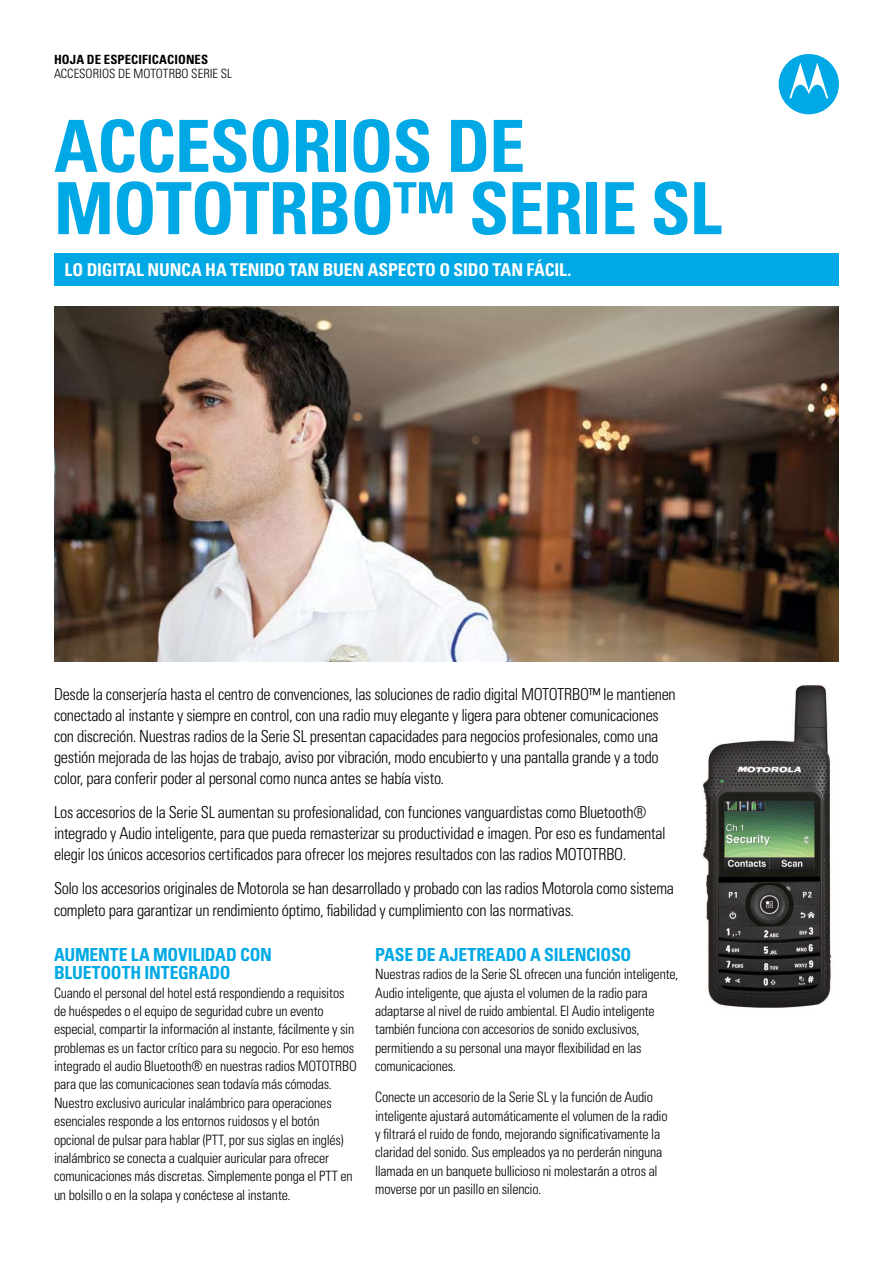
<style>
.page{position:relative;width:893px;height:1263px;background:#fff}
.page>*{position:absolute;margin:0;border:0;box-sizing:border-box;transform-origin:0 0}
.t1{font:700 condensed 72px/62.2px "Univers";letter-spacing:-.015em;color:#00a9e5}
.t2{font:700 condensed 18px/18.5px "Univers";letter-spacing:-.015em;color:#00a9e5}
.t3{font:700 condensed 17.7px "Univers";letter-spacing:-.01em;color:#fff}
.t4{font:300 condensed 16.5px/21px "Univers";letter-spacing:-.02em;color:#000}
.t5{font:300 condensed 14.25px/18.3px "Univers";letter-spacing:-.015em;color:#000}
.t6{font:300 condensed 12.75px "Univers";color:#000}
.t7{font:700 condensed 12.75px "Univers";letter-spacing:.01em;color:#000}
</style>
<div class="page">
<div style="left:779px;top:54px;width:60px;height:60px;background:#00a9e5;border-radius:50%"></div>
<svg style="left:789px;top:63px;width:39px;height:35px"></svg>
<img style="left:702px;top:685px;width:129px;height:323px">
<div style="left:54px;top:254px;width:785px;height:32px;background:#00a9e5"></div>
<img style="left:54px;top:306px;width:785px;height:356px">
<p class="t7" style="left:54px;top:52px;width:156px">HOJA DE ESPECIFICACIONES</p>
<p class="t6" style="left:54px;top:66px;width:180px">ACCESORIOS DE MOTOTRBO SERIE SL</p>
<h1 class="t1" style="left:54px;top:114px;width:669px">ACCESORIOS DE<br>MOTOTRBO™ SERIE SL</h1>
<p class="t3" style="left:65px;top:259px;width:508px">LO DIGITAL NUNCA HA TENIDO TAN BUEN ASPECTO O SIDO TAN FÁCIL.</p>
<p class="t4" style="left:54px;top:684px;width:623px">Desde la conserjería hasta el centro de convenciones, las soluciones de radio digital MOTOTRBO™ le mantienen conectado al instante y siempre en control, con una radio muy elegante y ligera para obtener comunicaciones con discreción. Nuestras radios de la Serie SL presentan capacidades para negocios profesionales, como una gestión mejorada de las hojas de trabajo, aviso por vibración, modo encubierto y una pantalla grande y a todo color, para conferir poder al personal como nunca antes se había visto.</p>
<p class="t4" style="left:54px;top:801px;width:613px">Los accesorios de la Serie SL aumentan su profesionalidad, con funciones vanguardistas como Bluetooth® integrado y Audio inteligente, para que pueda remasterizar su productividad e imagen. Por eso es fundamental elegir los únicos accesorios certificados para ofrecer los mejores resultados con las radios MOTOTRBO.</p>
<p class="t4" style="left:54px;top:877px;width:622px;line-height:22.5px">Solo los accesorios originales de Motorola se han desarrollado y probado con las radios Motorola como sistema completo para garantizar un rendimiento óptimo, fiabilidad y cumplimiento con las normativas.</p>
<p class="t2" style="left:54px;top:945px;width:219px">AUMENTE LA MOVILIDAD CON<br>BLUETOOTH INTEGRADO</p>
<p class="t5" style="left:54px;top:983px;width:304px">Cuando el personal del hotel está respondiendo a requisitos de huéspedes o el equipo de seguridad cubre un evento especial, compartir la información al instante, fácilmente y sin problemas es un factor crítico para su negocio. Por eso hemos integrado el audio Bluetooth® en nuestras radios MOTOTRBO para que las comunicaciones sean todavía más cómodas.<br>Nuestro exclusivo auricular inalámbrico para operaciones esenciales responde a los entornos ruidosos y el botón opcional de pulsar para hablar (PTT, por sus siglas en inglés) inalámbrico se conecta a cualquier auricular para ofrecer comunicaciones más discretas. Simplemente ponga el PTT en un bolsillo o en la solapa y conéctese al instante.</p>
<p class="t2" style="left:375px;top:945px;width:258px">PASE DE AJETREADO A SILENCIOSO</p>
<p class="t5" style="left:375px;top:965px;width:305px">Nuestras radios de la Serie SL ofrecen una función inteligente, Audio inteligente, que ajusta el volumen de la radio para adaptarse al nivel de ruido ambiental. El Audio inteligente también funciona con accesorios de sonido exclusivos, permitiendo a su personal una mayor flexibilidad en las comunicaciones.</p>
<p class="t5" style="left:375px;top:1088px;width:294px">Conecte un accesorio de la Serie SL y la función de Audio inteligente ajustará automáticamente el volumen de la radio y filtrará el ruido de fondo, mejorando significativamente la claridad del sonido. Sus empleados ya no perderán ninguna llamada en un banquete bullicioso ni molestarán a otros al moverse por un pasillo en silencio.</p>
</div>
